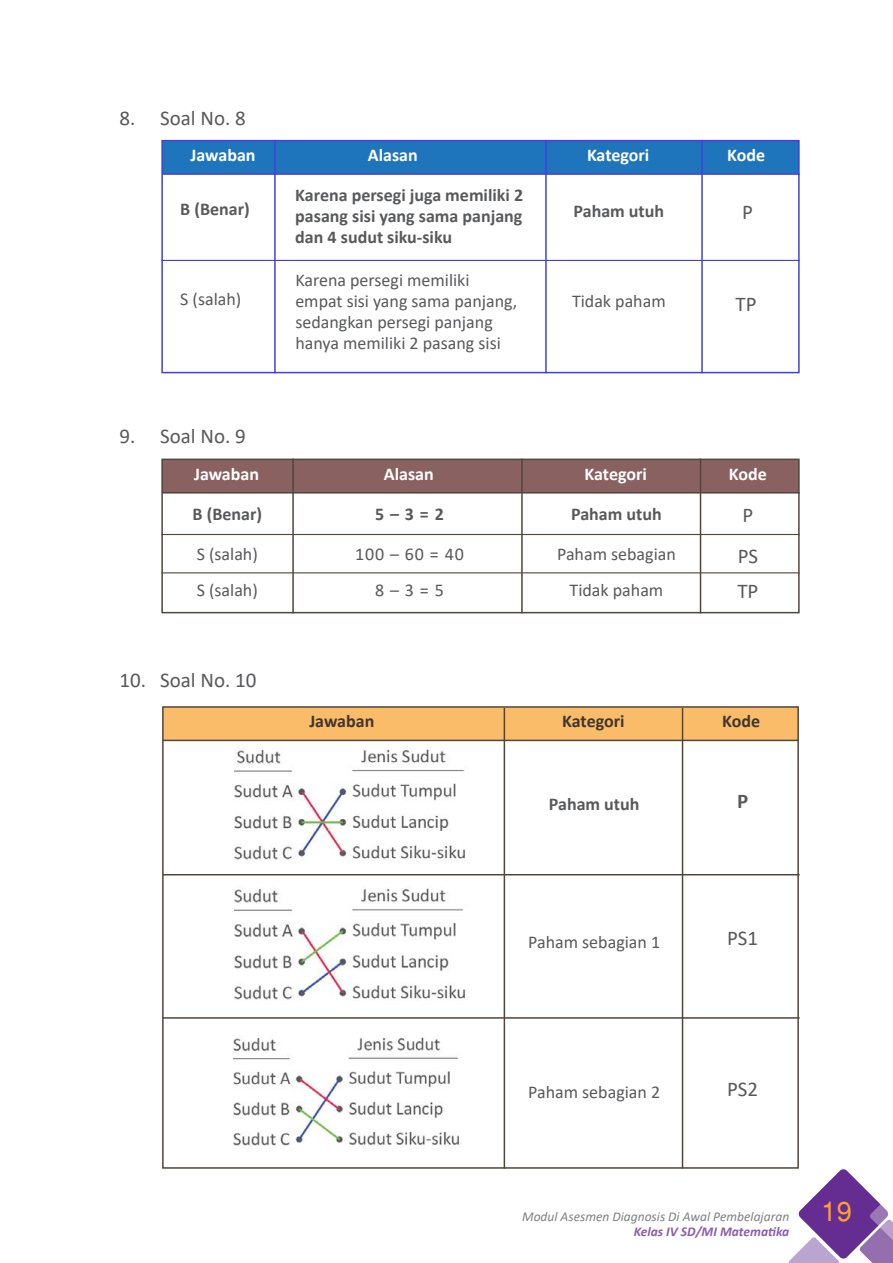
<style>
.page{position:relative;width:893px;height:1263px;background:#fff}
.page>*{position:absolute;margin:0;border:0;box-sizing:border-box;transform-origin:0 0}
.t1{font:21px/41px "Calibri";color:#58595b}
.t2{font:700 21px "Calibri";color:#58595b}
.t3{font:18px/35.8px "Calibri";color:#58595b;text-align:center}
.t4{font:700 18px/21px "Calibri";color:#58595b;text-align:justify}
.t5{font:700 18px "Calibri";color:#fff}
.t6{font:700 18px "Calibri";color:#3e362e}
.t7{font:italic 13.5px/15px "Calibri";color:#58595b}
.s1{font-family:"Helvetica";font-style:normal;font-size:27px;color:#faa22c}
.s2{font-weight:700;color:#652d91}
</style>
<div class="page">
<svg style="left:788px;top:1169px;width:105px;height:94px"></svg>
<div style="left:163px;top:707px;width:635px;height:33px;background:#fbbc69"></div>
<div style="left:162px;top:706px;width:637px;height:463px;border:2px solid #50463c"></div>
<hr style="left:163px;top:740px;width:636px;height:1px;background:#50463c">
<hr style="left:682px;top:708px;width:1px;height:461px;background:#50463c">
<hr style="left:504px;top:708px;width:1px;height:461px;background:#50463c">
<div style="left:162px;top:141px;width:637px;height:33px;background:#1f75bb"></div>
<div style="left:162px;top:459px;width:637px;height:34px;background:#8a6161"></div>
<div style="left:161px;top:140px;width:639px;height:233px;border:2px solid #4440df"></div>
<div style="left:161px;top:459px;width:639px;height:154px;border:2px solid #50463c"></div>
<hr style="left:162px;top:173px;width:638px;height:2px;background:#4440df">
<hr style="left:162px;top:492px;width:638px;height:1px;background:#50463c">
<hr style="left:161px;top:260px;width:639px;height:1px;background:#4440df">
<hr style="left:161px;top:534px;width:639px;height:1px;background:#50463c">
<hr style="left:161px;top:572px;width:639px;height:1px;background:#50463c">
<hr style="left:274px;top:140px;width:2px;height:233px;background:#4440df">
<hr style="left:292px;top:459px;width:2px;height:154px;background:#50463c">
<hr style="left:545px;top:140px;width:2px;height:233px;background:#4440df">
<hr style="left:521px;top:459px;width:2px;height:154px;background:#50463c">
<hr style="left:701px;top:140px;width:2px;height:233px;background:#4440df">
<hr style="left:700px;top:459px;width:1px;height:154px;background:#50463c">
<img style="left:234px;top:749px;width:231px;height:111px">
<hr style="left:163px;top:874px;width:637px;height:1px;background:#50463c">
<hr style="left:163px;top:1017px;width:637px;height:2px;background:#50463c">
<img style="left:234px;top:888px;width:231px;height:112px">
<img style="left:234px;top:1037px;width:226px;height:111px">
<p class="t1" style="left:120px;top:97px;width:128px">8. Soal No. 8</p>
<p class="t5" style="left:191px;top:142px;width:67px">Jawaban</p>
<p class="t4" style="left:180px;top:199px;width:71px">B (Benar)</p>
<p class="t5" style="left:368px;top:142px;width:51px">Alasan</p>
<p class="t4" style="left:295px;top:184px;width:229px">Karena persegi juga memiliki 2 pasang sisi yang sama panjang dan 4 sudut siku-siku</p>
<p class="t5" style="left:587px;top:142px;width:64px">Kategori</p>
<p class="t4" style="left:574px;top:200px;width:92px">Paham utuh</p>
<p class="t3" style="left:295px;top:269px;width:224px;line-height:21px;text-align:left">Karena persegi memiliki empat sisi yang sama panjang, sedangkan persegi panjang hanya memiliki 2 pasang sisi</p>
<p class="t3" style="left:180px;top:280px;width:63px">S (salah)</p>
<p class="t3" style="left:572px;top:282px;width:95px">Tidak paham</p>
<p class="t1" style="left:120px;top:415px;width:128px">9. Soal No. 9</p>
<p class="t5" style="left:194px;top:461px;width:67px">Jawaban</p>
<p class="t4" style="left:193px;top:503px;width:71px">B (Benar)</p>
<p class="t3" style="left:197px;top:535px;width:63px;text-align:left">S (salah)<br>S (salah)</p>
<p class="t1" style="left:120px;top:659px;width:138px">10. Soal No. 10</p>
<p class="t5" style="left:384px;top:461px;width:51px">Alasan</p>
<p class="t4" style="left:375px;top:503px;width:70px">5 – 3 = 2</p>
<p class="t3" style="left:355px;top:535px;width:110px">100 – 60 = 40<br>8 – 3 = 5</p>
<p class="t5" style="left:585px;top:461px;width:64px">Kategori</p>
<p class="t4" style="left:571px;top:503px;width:92px">Paham utuh</p>
<p class="t3" style="left:557px;top:535px;width:120px">Paham sebagian<br>Tidak paham</p>
<p class="t5" style="left:727px;top:142px;width:39px">Kode</p>
<p class="t1" style="left:742px;top:191px;width:12px">P</p>
<p class="t1" style="left:735px;top:283px;width:23px">TP</p>
<p class="t5" style="left:729px;top:461px;width:39px">Kode</p>
<p class="t1" style="left:738px;top:494px;width:22px">P<br>PS</p>
<p class="t1" style="left:737px;top:570px;width:23px">TP</p>
<p class="t6" style="left:309px;top:709px;width:67px">Jawaban</p>
<p class="t6" style="left:562px;top:709px;width:64px">Kategori</p>
<p class="t6" style="left:722px;top:709px;width:39px">Kode</p>
<p class="t4" style="left:549px;top:793px;width:92px">Paham utuh</p>
<p class="t2" style="left:737px;top:786px;width:13px">P</p>
<p class="t3" style="left:528px;top:923px;width:133px">Paham sebagian 1</p>
<p class="t1" style="left:727px;top:917px;width:33px">PS1</p>
<p class="t3" style="left:528px;top:1074px;width:133px">Paham sebagian 2</p>
<p class="t1" style="left:727px;top:1068px;width:33px">PS2</p>
<p class="t7" style="left:634px;top:1209px;width:220px;text-indent:-112px">Modul Asesmen Diagnosis Di Awal Pembelajaran <span class="s1">19<br></span><span class="s2">Kelas IV SD/MI Matematika</span></p>
</div>
